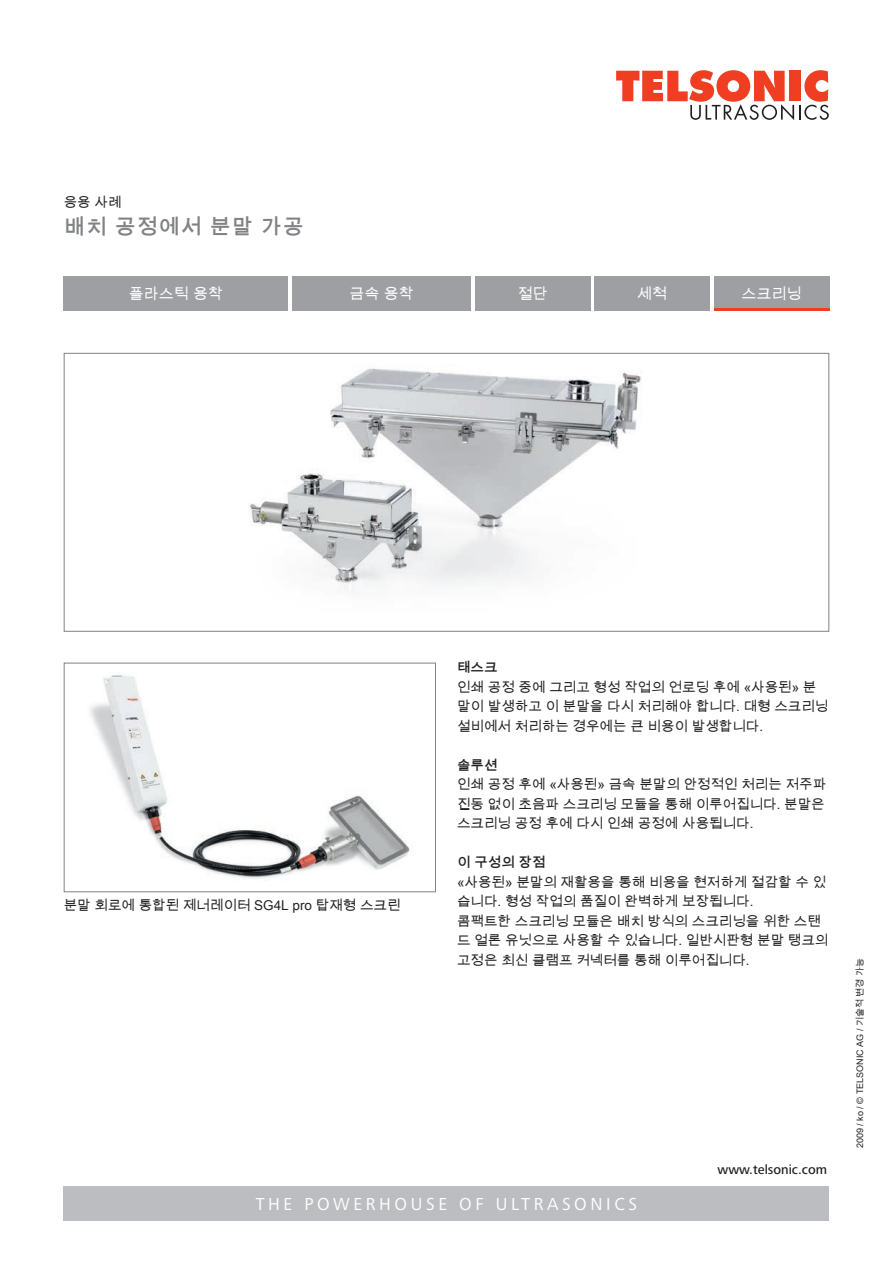
<style>
.page{position:relative;width:893px;height:1263px;background:#fff}
.page>*{position:absolute;margin:0;border:0;box-sizing:border-box;transform-origin:0 0}
.t1{font:700 21px "Arial Unicode MS";letter-spacing:.05em;color:#808285}
.t2{font:18px "Frutiger Next LTW1 G";letter-spacing:.2em;color:#fff}
.t3{font:15px "Arial Unicode MS";color:#fff}
.t4{font:13.5px/19.5px "Arial Unicode MS";color:#231f20}
.t5{font:500 13.5px "Frutiger Next LTW1 G";color:#231f20}
.t6{font:700 13.5px "Arial Unicode MS";color:#231f20}
.t7{font:9px "Arial Unicode MS";color:#231f20}
</style>
<div class="page">
<div style="left:64px;top:276px;width:224px;height:34px;background:#9d9fa2"></div>
<div style="left:292px;top:276px;width:179px;height:34px;background:#9d9fa2"></div>
<div style="left:475px;top:276px;width:115px;height:34px;background:#9d9fa2"></div>
<div style="left:595px;top:276px;width:115px;height:34px;background:#9d9fa2"></div>
<div style="left:714px;top:276px;width:115px;height:34px;background:#9d9fa2"></div>
<hr style="left:714px;top:308px;width:115px;height:2px;background:#ef3e22">
<svg style="left:616px;top:70px;width:213px;height:50px"></svg>
<div style="left:64px;top:1186px;width:765px;height:34px;background:#bcbdc0"></div>
<svg style="left:63px;top:353px;width:767px;height:279px"></svg>
<svg style="left:63px;top:662px;width:373px;height:230px"></svg>
<p class="t4" style="left:64px;top:192px;width:59px">응용 사례</p>
<h1 class="t1" style="left:64px;top:211px;width:242px">배치 공정에서 분말 가공</h1>
<p class="t3" style="left:129px;top:283px;width:96px">플라스틱 용착</p>
<p class="t3" style="left:350px;top:283px;width:66px">금속 용착</p>
<p class="t3" style="left:518px;top:283px;width:31px">절단</p>
<p class="t3" style="left:637px;top:283px;width:31px">세척</p>
<p class="t3" style="left:742px;top:283px;width:62px">스크리닝</p>
<p class="t4" style="left:64px;top:895px;width:338px">분말 회로에 통합된 제너레이터 SG4L pro 탑재형 스크린</p>
<p class="t6" style="left:457px;top:658px;width:42px">태스크</p>
<p class="t4" style="left:457px;top:677px;width:373px">인쇄 공정 중에 그리고 형성 작업의 언로딩 후에 «사용된» 분 말이 발생하고 이 분말을 다시 처리해야 합니다. 대형 스크리닝 설비에서 처리하는 경우에는 큰 비용이 발생합니다.</p>
<p class="t6" style="left:457px;top:755px;width:42px">솔루션</p>
<p class="t4" style="left:457px;top:774px;width:371px;text-align:justify">인쇄 공정 후에 «사용된» 금속 분말의 안정적인 처리는 저주파 진동 없이 초음파 스크리닝 모듈을 통해 이루어집니다. 분말은 스크리닝 공정 후에 다시 인쇄 공정에 사용됩니다.</p>
<p class="t6" style="left:457px;top:853px;width:90px">이 구성의 장점</p>
<p class="t4" style="left:457px;top:872px;width:373px">«사용된» 분말의 재활용을 통해 비용을 현저하게 절감할 수 있 습니다. 형성 작업의 품질이 완벽하게 보장됩니다.<br>콤팩트한 스크리닝 모듈은 배치 방식의 스크리닝을 위한 스탠 드 얼론 유닛으로 사용할 수 있습니다. 일반시판형 분말 탱크의 고정은 최신 클램프 커넥터를 통해 이루어집니다.</p>
<p class="t5" style="left:717px;top:1161px;width:111px">www.telsonic.com</p>
<h2 class="t2" style="left:256px;top:1194px;width:383px">THE POWERHOUSE OF ULTRASONICS</h2>
<p class="t7" style="left:853px;top:1148px;width:191px;rotate:-90deg">2009 / ko / © TELSONIC AG / 기술적 변경 가능</p>
</div>
